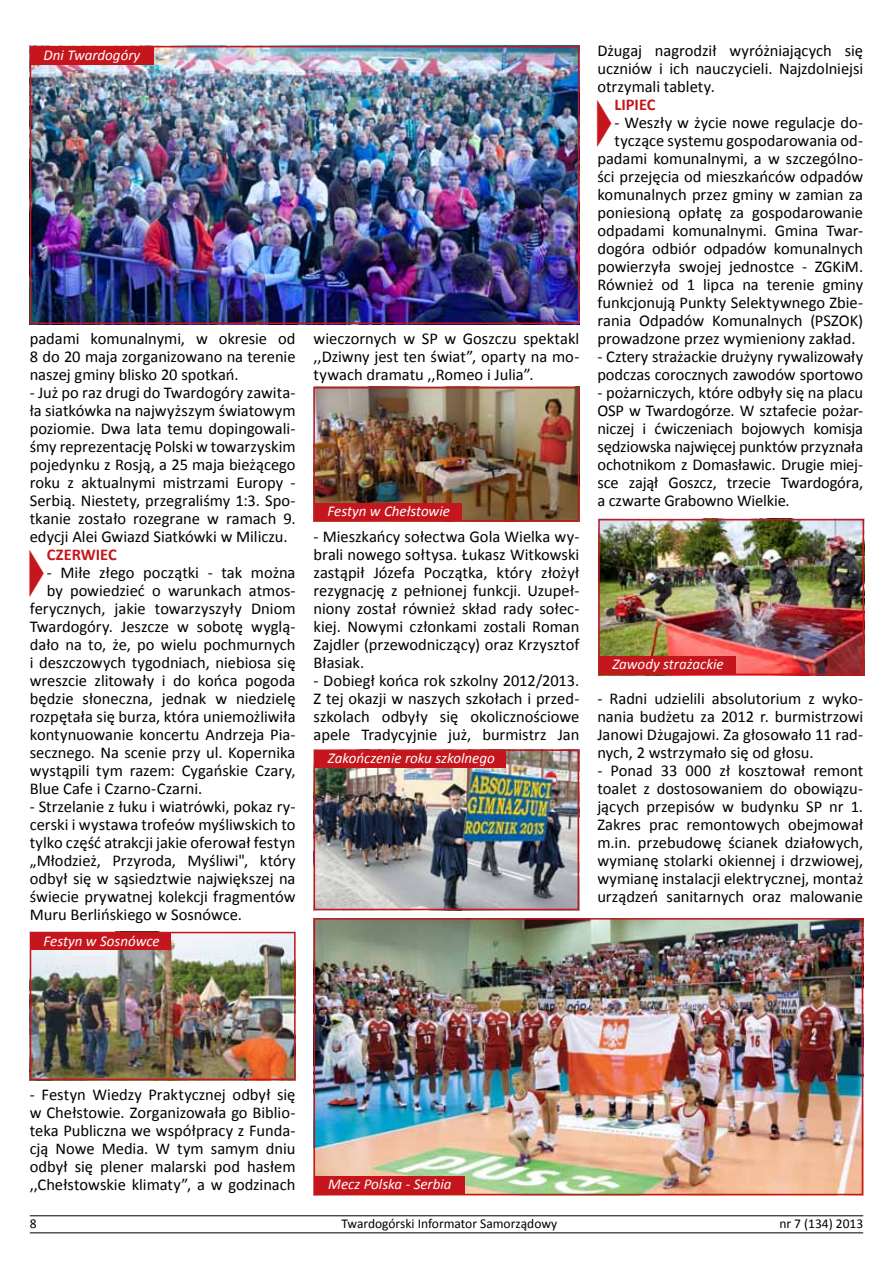
<style>
.page{position:relative;width:893px;height:1263px;background:#fff}
.page>*{position:absolute;margin:0;border:0;box-sizing:border-box;transform-origin:0 0}
.t1{font:66.75px "Arial";color:#c4161c;scale:.3 1}
.t2{font:16.5px/18px "Calibri";letter-spacing:-.005em;color:#000;text-align:justify}
.t3{font:700 16.5px "Calibri";color:#c4161c}
.t4{font:italic 15px "Calibri";color:#fff}
.t5{font:13.5px "Calibri";color:#000}
</style>
<div class="page">
<img style="left:33px;top:49px;width:543px;height:272px">
<div style="left:30px;top:46px;width:549px;height:278px;border:2px solid #c4161c"></div>
<img style="left:317px;top:921px;width:543px;height:271px">
<div style="left:314px;top:918px;width:549px;height:277px;border:2px solid #c4161c"></div>
<img style="left:316px;top:390px;width:260px;height:129px">
<div style="left:313px;top:387px;width:266px;height:135px;border:2px solid #c4161c"></div>
<img style="left:33px;top:935px;width:260px;height:142px">
<div style="left:30px;top:932px;width:266px;height:148px;border:2px solid #c4161c"></div>
<img style="left:601px;top:522px;width:260px;height:150px">
<div style="left:598px;top:519px;width:266px;height:156px;border:2px solid #c4161c"></div>
<img style="left:317px;top:752px;width:259px;height:155px">
<div style="left:314px;top:749px;width:265px;height:161px;border:2px solid #c4161c"></div>
<div style="left:31px;top:47px;width:122px;height:17px;background:#c4161c"></div>
<div style="left:315px;top:503px;width:146px;height:17px;background:#c4161c"></div>
<div style="left:31px;top:933px;width:140px;height:17px;background:#c4161c"></div>
<div style="left:315px;top:750px;width:191px;height:18px;background:#c4161c"></div>
<div style="left:600px;top:656px;width:136px;height:17px;background:#c4161c"></div>
<div style="left:315px;top:1177px;width:150px;height:17px;background:#c4161c"></div>
<hr style="left:30px;top:1232px;width:833px;height:1px;background:#000">
<hr style="left:30px;top:1215px;width:833px;height:1px;background:#000">
<p class="t4" style="left:44px;top:45px;width:98px">Dni Twardogóry</p>
<p class="t2" style="left:30px;top:330px;width:267px">padami komunalnymi, w okresie od 8 do 20 maja zorganizowano na terenie naszej gminy blisko 20 spotkań.</p>
<p class="t2" style="left:30px;top:384px;width:267px">- Już po raz drugi do Twardogóry zawita&shy;ła siatkówka na najwyższym światowym poziomie. Dwa lata temu dopingowali&shy;śmy reprezentację Polski w towarzyskim pojedynku z Rosją, a 25 maja bieżącego roku z aktualnymi mistrzami Europy - Serbią. Niestety, przegraliśmy 1:3. Spo&shy;tkanie zostało rozegrane w ramach 9. edycji Alei Gwiazd Siatkówki w Miliczu.</p>
<h1 class="t1" style="left:27px;top:529px;width:68px">►</h1>
<p class="t3" style="left:47px;top:544px;width:72px">CZERWIEC</p>
<p class="t2" style="left:47px;top:564px;width:250px">- Miłe złego początki - tak można</p>
<p class="t2" style="left:47px;top:582px;width:250px">by powiedzieć o warunkach atmos-</p>
<p class="t2" style="left:30px;top:600px;width:267px">ferycznych, jakie towarzyszyły Dniom</p>
<p class="t2" style="left:30px;top:618px;width:267px">Twardogóry. Jeszcze w sobotę wyglą-</p>
<p class="t2" style="left:30px;top:636px;width:267px">dało na to, że, po wielu pochmurnych</p>
<p class="t2" style="left:30px;top:654px;width:267px">i deszczowych tygodniach, niebiosa się</p>
<p class="t2" style="left:30px;top:672px;width:267px">wreszcie zlitowały i do końca pogoda</p>
<p class="t2" style="left:30px;top:690px;width:267px">będzie słoneczna, jednak w niedzielę</p>
<p class="t2" style="left:30px;top:708px;width:267px">rozpętała się burza, która uniemożliwiła</p>
<p class="t2" style="left:30px;top:726px;width:267px">kontynuowanie koncertu Andrzeja Pia-</p>
<p class="t2" style="left:30px;top:744px;width:267px">secznego. Na scenie przy ul. Kopernika</p>
<p class="t2" style="left:30px;top:762px;width:267px">wystąpili tym razem: Cygańskie Czary,</p>
<p class="t2" style="left:30px;top:780px;width:174px">Blue Cafe i Czarno-Czarni.</p>
<p class="t2" style="left:30px;top:798px;width:267px">- Strzelanie z łuku i wiatrówki, pokaz ry&shy;cerski i wystawa trofeów myśliwskich to tylko część atrakcji jakie oferował festyn „Młodzież, Przyroda, Myśliwi", który odbył się w sąsiedztwie największej na świecie prywatnej kolekcji fragmentów Muru Berlińskiego w Sosnówce.</p>
<p class="t4" style="left:44px;top:930px;width:118px">Festyn w Sosnówce</p>
<p class="t2" style="left:314px;top:330px;width:267px">wieczornych w SP w Goszczu spektakl ,,Dziwny jest ten świat”, oparty na mo&shy;tywach dramatu ,,Romeo i Julia”.</p>
<p class="t4" style="left:328px;top:501px;width:124px">Festyn w Chełstowie</p>
<p class="t2" style="left:314px;top:528px;width:267px">- Mieszkańcy sołectwa Gola Wielka wy&shy;brali nowego sołtysa. Łukasz Witkowski zastąpił Józefa Początka, który złożył rezygnację z pełnionej funkcji. Uzupeł&shy;niony został również skład rady sołec&shy;kiej. Nowymi członkami zostali Roman Zajdler (przewodniczący) oraz Krzysztof Błasiak.</p>
<p class="t2" style="left:314px;top:672px;width:267px">- Dobiegł końca rok szkolny 2012/2013.<br>Z tej okazji w naszych szkołach i przed&shy;szkolach odbyły się okolicznościowe apele Tradycyjnie już, burmistrz Jan</p>
<p class="t4" style="left:328px;top:748px;width:168px">Zakończenie roku szkolnego</p>
<p class="t2" style="left:597px;top:42px;width:267px">Dżugaj nagrodził wyróżniających się uczniów i ich nauczycieli. Najzdolniejsi otrzymali tablety.</p>
<h1 class="t1" style="left:595px;top:79px;width:68px">►</h1>
<p class="t3" style="left:614px;top:94px;width:43px">LIPIEC</p>
<p class="t2" style="left:614px;top:114px;width:250px">- Weszły w życie nowe regulacje do-</p>
<p class="t2" style="left:614px;top:132px;width:250px">tyczące systemu gospodarowania od-</p>
<p class="t2" style="left:597px;top:150px;width:267px">padami komunalnymi, a w szczególno-</p>
<p class="t2" style="left:597px;top:168px;width:267px">ści przejęcia od mieszkańców odpadów</p>
<p class="t2" style="left:597px;top:186px;width:267px">komunalnych przez gminy w zamian za</p>
<p class="t2" style="left:597px;top:204px;width:267px">poniesioną opłatę za gospodarowanie</p>
<p class="t2" style="left:597px;top:222px;width:267px">odpadami komunalnymi. Gmina Twar-</p>
<p class="t2" style="left:597px;top:240px;width:267px">dogóra odbiór odpadów komunalnych</p>
<p class="t2" style="left:597px;top:258px;width:267px">powierzyła swojej jednostce - ZGKiM.</p>
<p class="t2" style="left:597px;top:276px;width:267px">Również od 1 lipca na terenie gminy</p>
<p class="t2" style="left:597px;top:294px;width:267px">funkcjonują Punkty Selektywnego Zbie-</p>
<p class="t2" style="left:597px;top:312px;width:267px">rania Odpadów Komunalnych (PSZOK)</p>
<p class="t2" style="left:597px;top:330px;width:260px">prowadzone przez wymieniony zakład.</p>
<p class="t2" style="left:597px;top:348px;width:267px">- Cztery strażackie drużyny rywalizowały podczas corocznych zawodów sportowo</p>
<p class="t2" style="left:597px;top:384px;width:267px">- pożarniczych, które odbyły się na placu OSP w Twardogórze. W sztafecie pożar&shy;niczej i ćwiczeniach bojowych komisja sędziowska najwięcej punktów przyznała ochotnikom z Domasławic. Drugie miej&shy;sce zajął Goszcz, trzecie Twardogóra, a czwarte Grabowno Wielkie.</p>
<p class="t4" style="left:612px;top:654px;width:113px">Zawody strażackie</p>
<p class="t2" style="left:597px;top:690px;width:267px">- Radni udzielili absolutorium z wyko&shy;nania budżetu za 2012 r. burmistrzowi Janowi Dżugajowi. Za głosowało 11 rad&shy;nych, 2 wstrzymało się od głosu.</p>
<p class="t2" style="left:597px;top:762px;width:267px">- Ponad 33 000 zł kosztował remont toalet z dostosowaniem do obowiązu&shy;jących przepisów w budynku SP nr 1.<br>Zakres prac remontowych obejmował m.in. przebudowę ścianek działowych, wymianę stolarki okiennej i drzwiowej, wymianę instalacji elektrycznej, montaż urządzeń sanitarnych oraz malowanie</p>
<p class="t2" style="left:30px;top:1086px;width:267px">- Festyn Wiedzy Praktycznej odbył się w Chełstowie. Zorganizowała go Biblio&shy;teka Publiczna we współpracy z Funda&shy;cją Nowe Media. W tym samym dniu odbył się plener malarski pod hasłem ,,Chełstowskie klimaty”, a w godzinach</p>
<p class="t4" style="left:328px;top:1174px;width:125px">Mecz Polska - Serbia</p>
<p class="t5" style="left:30px;top:1215px;width:8px">8</p>
<p class="t5" style="left:342px;top:1215px;width:217px">Twardogórski Informator Samorządowy</p>
<p class="t5" style="left:779px;top:1215px;width:85px">nr 7 (134) 2013</p>
</div>
